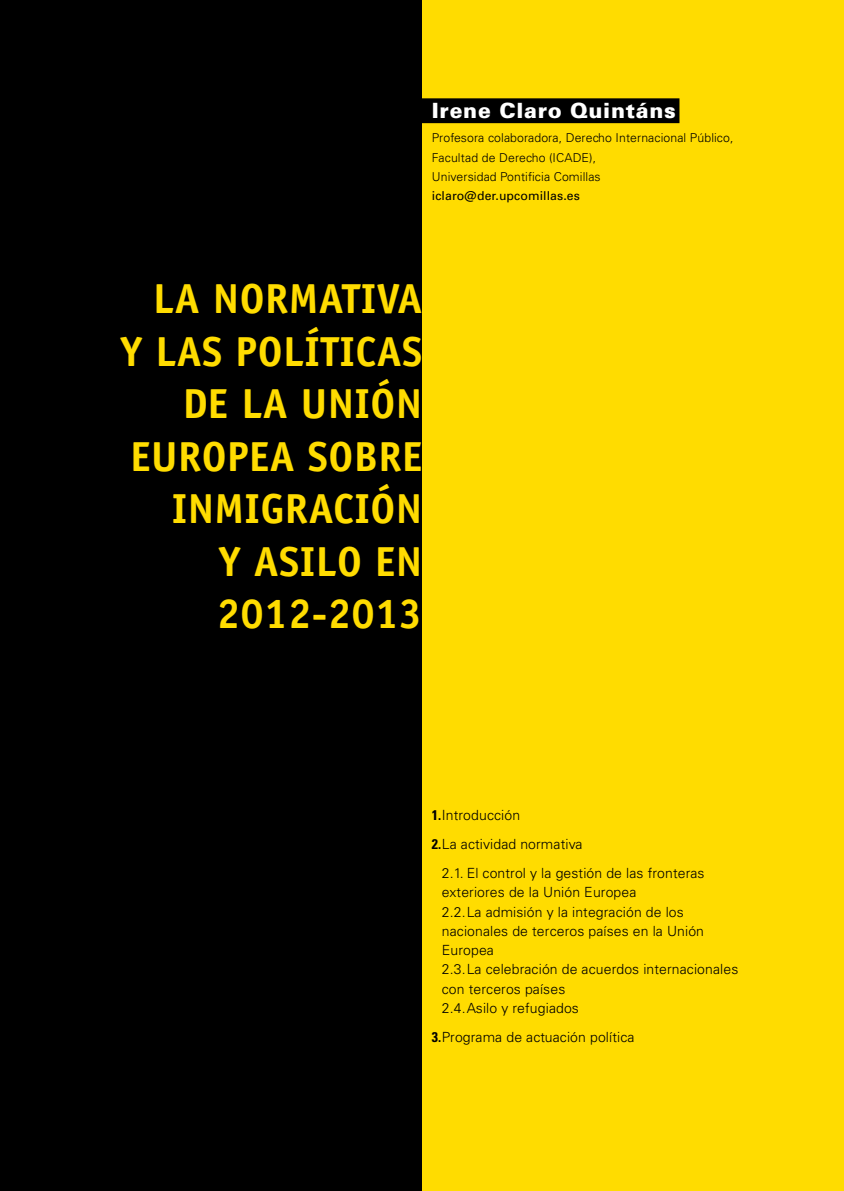
<style>
.page{position:relative;width:844px;height:1191px;background:#fff}
.page>*{position:absolute;margin:0;border:0;box-sizing:border-box;transform-origin:0 0}
.t1{font:700 42px/52.5px "Officina Sans";letter-spacing:.01em;color:#ffdc00;text-align:right}
.t2{font:900 21px "Univers";letter-spacing:.035em;color:#fff}
.t3{font:300 14px/19.2px "Univers";letter-spacing:.01em;color:#000}
.t4{font:300 12.25px/19.2px "Univers";letter-spacing:.01em;color:#000}
.t5{font:12.25px "Univers";letter-spacing:.01em;color:#000}
.s1{font-weight:700;font-stretch:condensed}
</style>
<div class="page">
<div style="left:0;top:0;width:843px;height:1191px;background:#ffdc00"></div>
<div style="left:0;top:0;width:422px;height:1191px;background:#000"></div>
<div style="left:305px;top:99px;width:373px;height:23px;background:#000"></div>
<div style="left:304px;top:98px;width:375px;height:25px;border:2px solid #000"></div>
<h2 class="t2" style="left:432px;top:98px;width:245px">Irene Claro Quintáns</h2>
<p class="t4" style="left:432px;top:128px;width:303px">Profesora colaboradora, Derecho Internacional Público,<br>Facultad de Derecho (ICADE),<br>Universidad Pontificia Comillas</p>
<p class="t5" style="left:432px;top:188px;width:149px">iclaro@der.upcomillas.es</p>
<h1 class="t1" style="left:120px;top:272px;width:303px">LA NORMATIVA<br>Y LAS POLÍTICAS<br>DE LA UNIÓN<br>EUROPEA SOBRE<br>INMIGRACIÓN<br>Y ASILO EN<br>2012-2013</h1>
<p class="t3" style="left:432px;top:804px;width:90px"><span class="s1">1.</span>Introducción</p>
<p class="t3" style="left:432px;top:834px;width:152px"><span class="s1">2.</span>La actividad normativa</p>
<p class="t3" style="left:442px;top:863px;width:264px">2.1. El control y la gestión de las fronteras</p>
<p class="t3" style="left:442px;top:882px;width:298px">exteriores de la Unión Europea<br>2.2.La admisión y la integración de los nacionales de terceros países en la Unión<br>Europea<br>2.3.La celebración de acuerdos internacionales con terceros países<br>2.4.Asilo y refugiados</p>
<p class="t3" style="left:432px;top:1027px;width:204px"><span class="s1">3.</span>Programa de actuación política</p>
</div>
